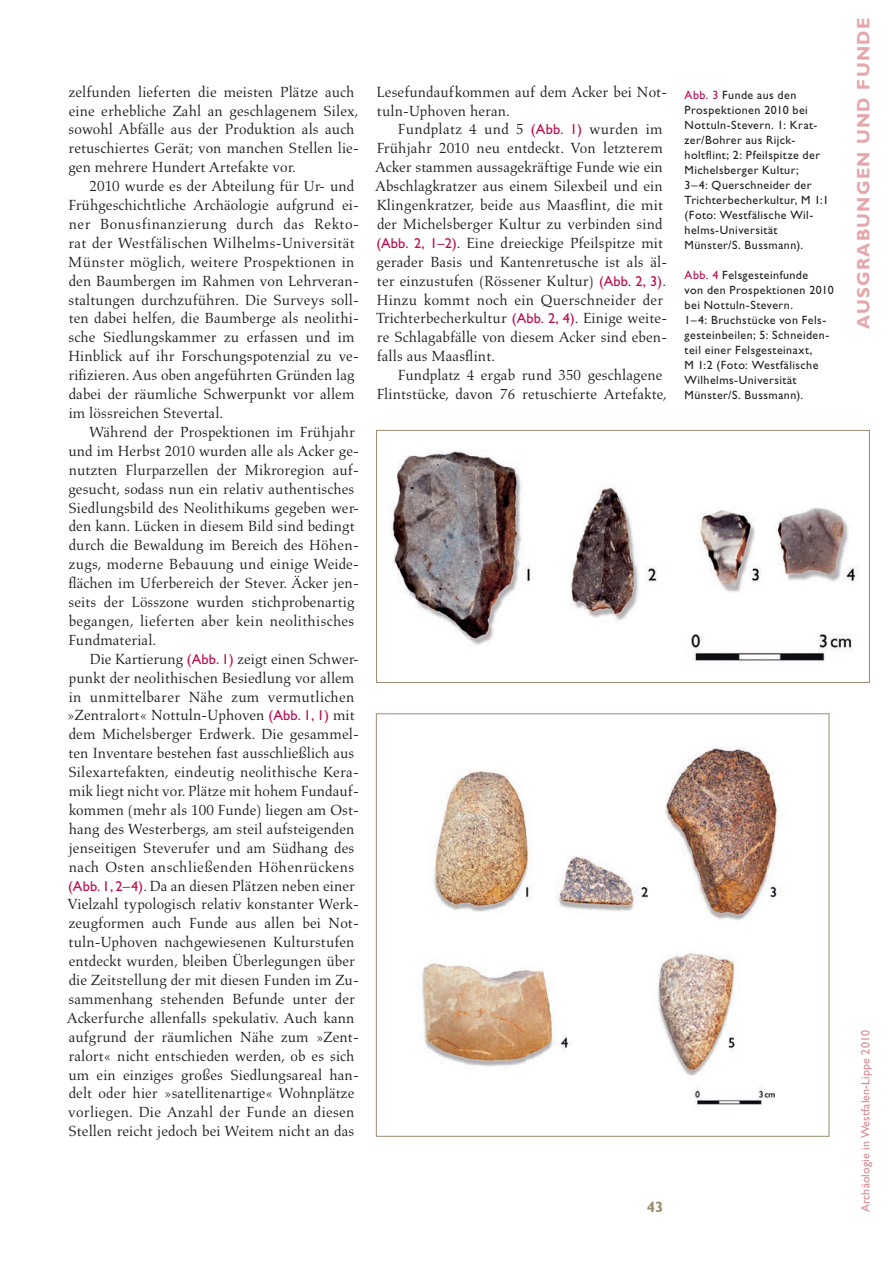
<style>
.page{position:relative;width:893px;height:1263px;background:#fff}
.page>*{position:absolute;margin:0;border:0;box-sizing:border-box;transform-origin:0 0}
.t1{font:18px "Gill Sans Std Bold 4";letter-spacing:.07em;color:#e3a7ac}
.t2{font:15px/18.9px "Aldus LT Std";letter-spacing:.005em;color:#231f20}
.t3{font:700 15px "Gill Sans Std";color:#9c8c6f}
.t4{font:12px/15px "Gill Sans Std";letter-spacing:.04em;color:#231f20}
.t5{font:12px "Gill Sans Std 4";letter-spacing:.01em;color:#d88a93}
.s1{font-family:"Gill Sans Std";font-size:14.4px;color:#ba0e51}
.s2{color:#ba0e51}
</style>
<div class="page">
<img style="left:391px;top:450px;width:468px;height:213px">
<div style="left:376px;top:430px;width:494px;height:253px;border:1px solid #9c8c6f"></div>
<img style="left:422px;top:747px;width:360px;height:358px">
<p class="t2" style="left:68px;top:82px;width:292px">zelfunden lieferten die meisten Plätze auch eine erhebliche Zahl an geschlagenem Silex, sowohl Abfälle aus der Produktion als auch retuschiertes Gerät; von manchen Stellen lie&shy;gen mehrere Hundert Artefakte vor.</p>
<p class="t2" style="left:68px;top:177px;width:292px;text-indent:21px">2010 wurde es der Abteilung für Ur- und Frühgeschichtliche Archäologie aufgrund ei&shy;ner Bonusfinanzierung durch das Rekto&shy;rat der Westfälischen Wilhelms-Universität Münster möglich, weitere Prospektionen in den Baumbergen im Rahmen von Lehrveran&shy;staltungen durchzuführen. Die Surveys soll&shy;ten dabei helfen, die Baumberge als neolithi&shy;sche Siedlungskammer zu erfassen und im Hinblick auf ihr Forschungspotenzial zu ve&shy;rifizieren. Aus oben angeführten Gründen lag dabei der räumliche Schwerpunkt vor allem im lössreichen Stevertal.</p>
<p class="t2" style="left:68px;top:423px;width:292px;text-indent:21px">Während der Prospektionen im Frühjahr und im Herbst 2010 wurden alle als Acker ge&shy;nutzten Flurparzellen der Mikroregion auf&shy;gesucht, sodass nun ein relativ authentisches Siedlungsbild des Neolithikums gegeben wer&shy;den kann. Lücken in diesem Bild sind bedingt durch die Bewaldung im Bereich des Höhen&shy;zugs, moderne Bebauung und einige Weide&shy;flächen im Uferbereich der Stever. Äcker jen&shy;seits der Lösszone wurden stichprobenartig begangen, lieferten aber kein neolithisches Fundmaterial.</p>
<p class="t2" style="left:67px;top:649px;width:294px;text-indent:23px">Die Kartierung <span class="s1">(Abb. 1)</span> zeigt einen Schwer&shy;punkt der neolithischen Besiedlung vor allem in unmittelbarer Nähe zum vermutlichen »Zentralort« Nottuln-Uphoven <span class="s1">(Abb. 1, 1)</span> mit dem Michelsberger Erdwerk. Die gesammel&shy;ten Inventare bestehen fast ausschließlich aus Silexartefakten, eindeutig neolithische Kera&shy;mik liegt nicht vor. Plätze mit hohem Fundauf&shy;kommen (mehr als 100 Funde) liegen am Ost&shy;hang des Westerbergs, am steil aufsteigenden jenseitigen Steverufer und am Südhang des nach Osten anschließenden Höhenrückens <span class="s1">(Abb. 1, 2–4)</span>. Da an diesen Plätzen neben einer Vielzahl typologisch relativ konstanter Werk&shy;zeugformen auch Funde aus allen bei Not&shy;tuln-Uphoven nachgewiesenen Kulturstufen entdeckt wurden, bleiben Überlegungen über die Zeitstellung der mit diesen Funden im Zu&shy;sammenhang stehenden Befunde unter der Ackerfurche allenfalls spekulativ. Auch kann aufgrund der räumlichen Nähe zum »Zent&shy;ralort« nicht entschieden werden, ob es sich um ein einziges großes Siedlungsareal han&shy;delt oder hier »satellitenartige« Wohnplätze vorliegen. Die Anzahl der Funde an diesen Stellen reicht jedoch bei Weitem nicht an das</p>
<p class="t2" style="left:377px;top:82px;width:292px">Lesefundaufkommen auf dem Acker bei Not&shy;tuln-Uphoven heran.</p>
<p class="t2" style="left:375px;top:120px;width:294px;text-indent:23px">Fundplatz 4 und 5 <span class="s1">(Abb. 1)</span> wurden im Frühjahr 2010 neu entdeckt. Von letzterem Acker stammen aussagekräftige Funde wie ein Abschlagkratzer aus einem Silexbeil und ein Klingenkratzer, beide aus Maasflint, die mit der Michelsberger Kultur zu verbinden sind <span class="s1">(Abb. 2, 1–2)</span>. Eine dreieckige Pfeilspitze mit gerader Basis und Kantenretusche ist als äl&shy;ter einzustufen (Rössener Kultur) <span class="s1">(Abb. 2, 3)</span>.<br>Hinzu kommt noch ein Querschneider der Trichterbecherkultur <span class="s1">(Abb. 2, 4)</span>. Einige weite&shy;re Schlagabfälle von diesem Acker sind eben&shy;falls aus Maasflint.</p>
<p class="t2" style="left:377px;top:366px;width:292px;text-align:right">Fundplatz 4 ergab rund 350 geschlagene<br>Flintstücke, davon 76 retuschierte Artefakte,</p>
<p class="t4" style="left:685px;top:87px;width:146px"><span class="s2">Abb. 3</span> Funde aus den<br>Prospektionen 2010 bei<br>Nottuln-Stevern. 1: Krat&shy;zer/Bohrer aus Rijck&shy;holtflint; 2: Pfeilspitze der<br>Michelsberger Kultur;<br>3–4: Querschneider der<br>Trichterbecherkultur, M 1:1 (Foto: Westfälische Wil&shy;helms-Universität<br>Münster/S. Bussmann).</p>
<p class="t4" style="left:685px;top:267px;width:151px"><span class="s2">Abb. 4</span> Felsgesteinfunde<br>von den Prospektionen 2010 bei Nottuln-Stevern.<br>1–4: Bruchstücke von Fels&shy;gesteinbeilen; 5: Schneiden&shy;teil einer Felsgesteinaxt,<br>M 1:2 (Foto: Westfälische<br>Wilhelms-Universität<br>Münster/S. Bussmann).</p>
<p class="t3" style="left:647px;top:1198px;width:18px">43</p>
<p class="t1" style="left:853px;top:329px;width:312px;rotate:-90deg">AUSGRABUNGEN UND FUNDE</p>
<p class="t5" style="left:859px;top:1212px;width:184px;rotate:-90deg">Archäologie in Westfalen-Lippe 2010</p>
</div>
